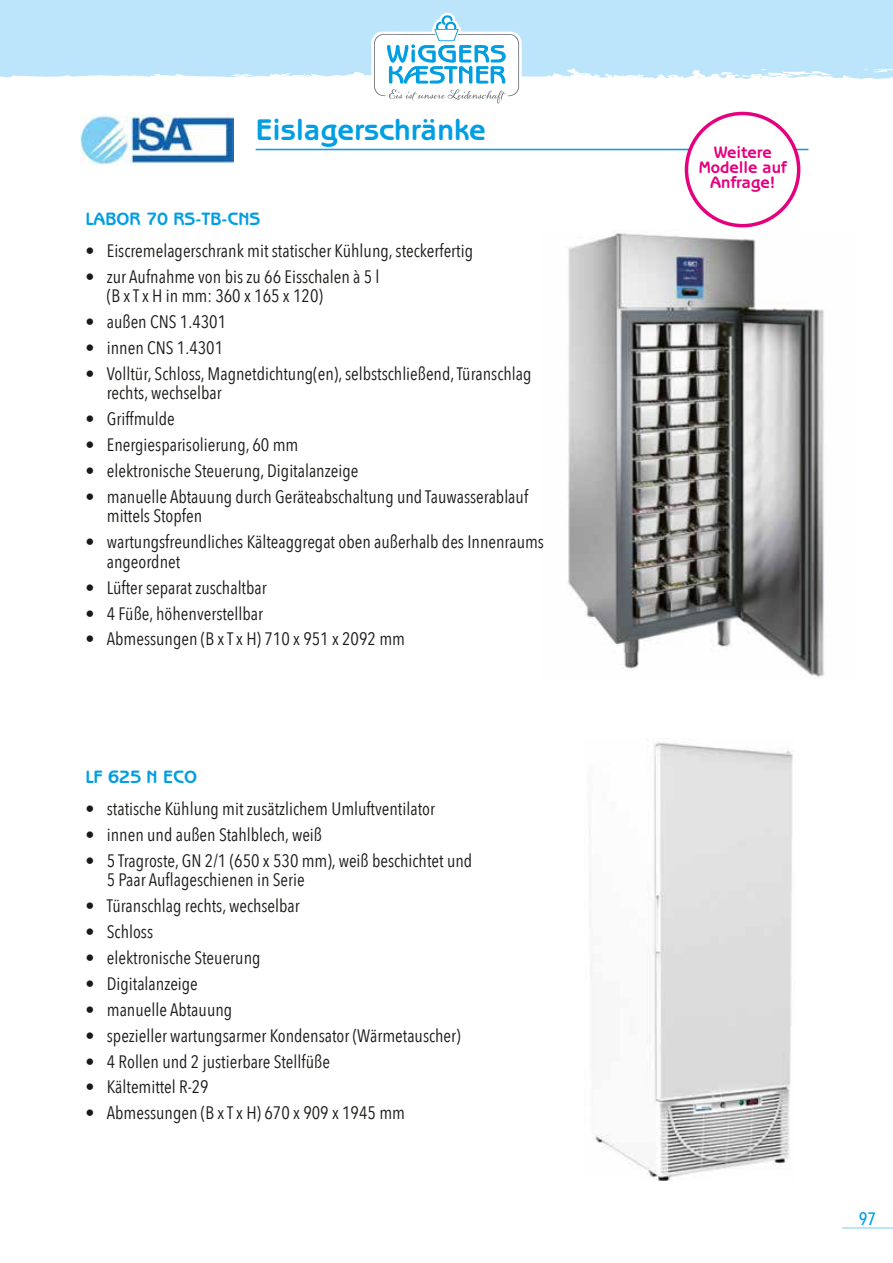
<style>
.page{position:relative;width:893px;height:1263px;background:#fff}
.page>*{position:absolute;margin:0;border:0;box-sizing:border-box;transform-origin:0 0}
.t1{font:700 30px "Benguiat Gothic Std";color:#009ee3}
.t2{font:18px/19.5px "Avenir Next Condensed";color:#1a1a18}
.t3{font:700 18px "Benguiat Gothic Std";color:#009ee3}
.t4{font:500 18px "Avenir Next Condensed";color:#009ee3}
.t5{font:700 16.8px/15.1px "Benguiat Gothic Std";color:#e5007d;text-align:center}
</style>
<div class="page">
<div style="left:0;top:0;width:893px;height:79px;background:#bce4fa"></div>
<hr style="left:842px;top:1227px;width:51px;height:1px;background:#bce4fa">
<svg style="left:371px;top:13px;width:151px;height:91px"></svg>
<img style="left:568px;top:233px;width:256px;height:446px">
<img style="left:80px;top:115px;width:153px;height:50px">
<hr style="left:256px;top:149px;width:552px;height:1px;background:#009ee3">
<img style="left:589px;top:741px;width:204px;height:440px">
<div style="left:686px;top:113px;width:113px;height:113px;background:#fff;border-radius:50%"></div>
<div style="left:685px;top:112px;width:115px;height:115px;border:3px solid #e5007d;border-radius:50%"></div>
<h1 class="t1" style="left:256px;top:112px;width:232px">Eislagerschränke</h1>
<p class="t3" style="left:86px;top:208px;width:176px">LABOR 70 RS-TB-CNS</p>
<p class="t2" style="left:86px;top:240px;width:389px">• Eiscremelagerschrank mit statischer Kühlung, steckerfertig</p>
<p class="t2" style="left:107px;top:266px;width:274px;text-indent:-21px">• zur Aufnahme von bis zu 66 Eisschalen à 5 l (B x T x H in mm: 360 x 165 x 120)</p>
<p class="t2" style="left:86px;top:311px;width:142px">• außen CNS 1.4301</p>
<p class="t2" style="left:86px;top:337px;width:139px">• innen CNS 1.4301</p>
<p class="t2" style="left:107px;top:363px;width:426px;text-indent:-21px">• Volltür, Schloss, Magnetdichtung(en), selbstschließend, Türanschlag rechts, wechselbar</p>
<p class="t2" style="left:86px;top:408px;width:91px">• Griffmulde</p>
<p class="t2" style="left:86px;top:434px;width:214px">• Energiesparisolierung, 60 mm</p>
<p class="t2" style="left:86px;top:460px;width:274px">• elektronische Steuerung, Digitalanzeige</p>
<p class="t2" style="left:107px;top:486px;width:423px;text-indent:-21px">• manuelle Abtauung durch Geräteabschaltung und Tauwasserablauf mittels Stopfen</p>
<p class="t2" style="left:107px;top:531px;width:439px;text-indent:-21px">• wartungsfreundliches Kälteaggregat oben außerhalb des Innenraums angeordnet</p>
<p class="t2" style="left:86px;top:577px;width:183px">• Lüfter separat zuschaltbar</p>
<p class="t2" style="left:86px;top:603px;width:179px">• 4 Füße, höhenverstellbar</p>
<p class="t2" style="left:86px;top:628px;width:321px">• Abmessungen (B x T x H) 710 x 951 x 2092 mm</p>
<p class="t3" style="left:86px;top:766px;width:113px">LF 625 N ECO</p>
<p class="t2" style="left:86px;top:798px;width:351px">• statische Kühlung mit zusätzlichem Umluftventilator</p>
<p class="t2" style="left:86px;top:824px;width:238px">• innen und außen Stahlblech, weiß</p>
<p class="t2" style="left:107px;top:850px;width:367px;text-indent:-21px">• 5 Tragroste, GN 2/1 (650 x 530 mm), weiß beschichtet und<br>5 Paar Auflageschienen in Serie</p>
<p class="t2" style="left:86px;top:895px;width:216px">• Türanschlag rechts, wechselbar</p>
<p class="t2" style="left:86px;top:921px;width:69px">• Schloss</p>
<p class="t2" style="left:86px;top:947px;width:176px">• elektronische Steuerung</p>
<p class="t2" style="left:86px;top:973px;width:114px">• Digitalanzeige</p>
<p class="t2" style="left:86px;top:999px;width:148px">• manuelle Abtauung</p>
<p class="t2" style="left:86px;top:1025px;width:377px">• spezieller wartungsarmer Kondensator (Wärmetauscher)</p>
<p class="t2" style="left:86px;top:1051px;width:246px">• 4 Rollen und 2 justierbare Stellfüße</p>
<p class="t2" style="left:86px;top:1076px;width:125px">• Kältemittel R-29</p>
<p class="t2" style="left:86px;top:1102px;width:321px">• Abmessungen (B x T x H) 670 x 909 x 1945 mm</p>
<p class="t5" style="left:699px;top:145px;width:90px">Weitere<br>Modelle auf<br>Anfrage!</p>
<p class="t4" style="left:859px;top:1207px;width:19px">97</p>
</div>
